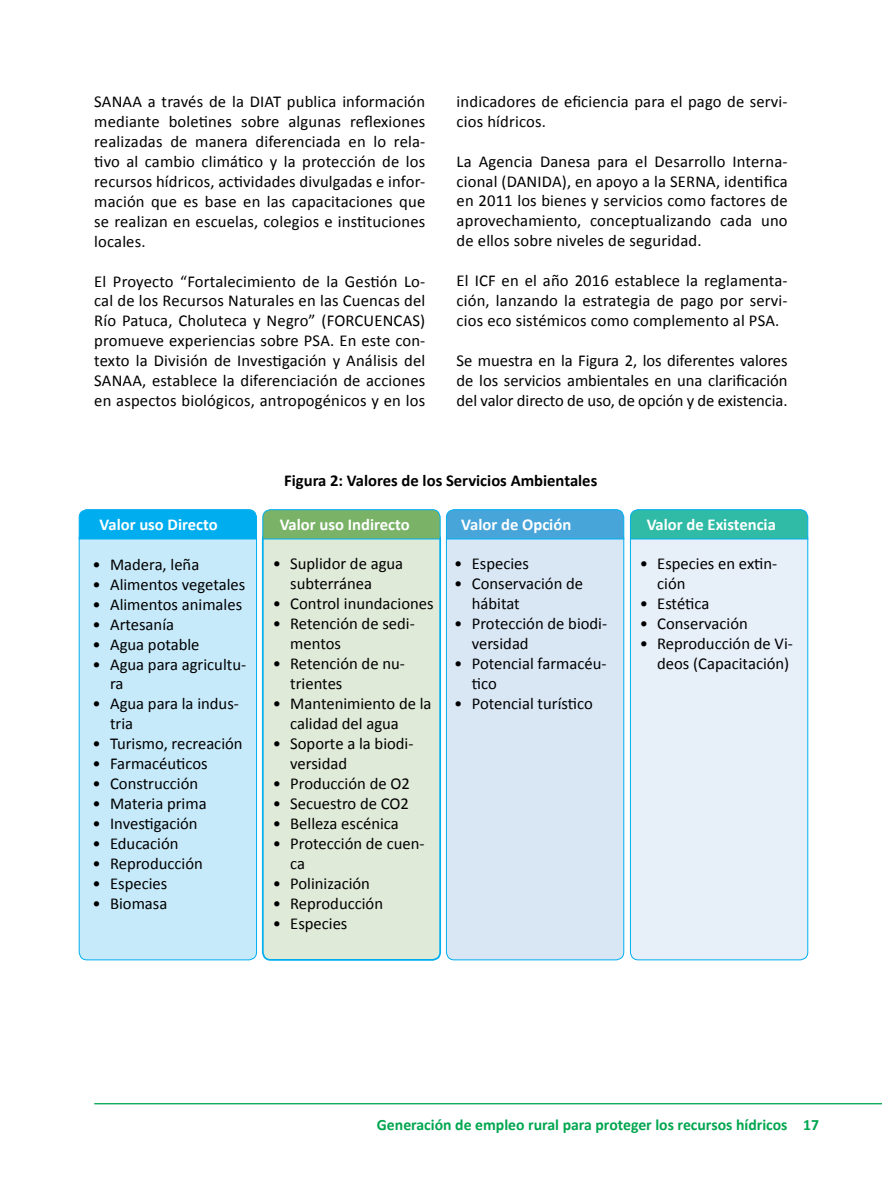
<style>
.page{position:relative;width:882px;height:1197px;background:#fff}
.page>*{position:absolute;margin:0;border:0;box-sizing:border-box;transform-origin:0 0}
.t1{font:16.62px/19.9px "Calibri";color:#000}
.t2{font:700 16.62px "Calibri";color:#fff}
.t3{font:700 16.62px "Calibri";color:#000}
.t4{font:700 15.75px "Calibri";color:#00a650}
</style>
<div class="page">
<hr style="left:94px;top:1103px;width:788px;height:1px;background:#00a650">
<div style="left:79px;top:531px;width:178px;height:429px;background:#c7eafb;border-radius:8px"></div>
<div style="left:79px;top:531px;width:178px;height:429px;border:1px solid #00aeef;border-radius:8px"></div>
<div style="left:263px;top:531px;width:177px;height:429px;background:#e0ead9;border-radius:8px"></div>
<div style="left:262px;top:530px;width:179px;height:431px;border:2px solid #00aeef;border-radius:8px"></div>
<div style="left:446px;top:531px;width:178px;height:429px;background:#d9e7f5;border-radius:8px"></div>
<div style="left:446px;top:531px;width:178px;height:429px;border:1px solid #00aeef;border-radius:8px"></div>
<div style="left:630px;top:531px;width:178px;height:429px;background:#e7eff9;border-radius:8px"></div>
<div style="left:630px;top:531px;width:178px;height:429px;border:1px solid #00aeef;border-radius:8px"></div>
<svg style="left:78px;top:509px;width:731px;height:31px;background:#40b3bc"></svg>
<p class="t1" style="left:94px;top:92px;width:333px;text-align:justify">SANAA a través de la DIAT publica información mediante boletines sobre algunas reflexiones realizadas de manera diferenciada en lo rela&shy;tivo al cambio climático y la protección de los recursos hídricos, actividades divulgadas e infor&shy;mación que es base en las capacitaciones que se realizan en escuelas, colegios e instituciones locales.</p>
<p class="t1" style="left:94px;top:271px;width:333px;text-align:justify">El Proyecto “Fortalecimiento de la Gestión Lo&shy;cal de los Recursos Naturales en las Cuencas del Río Patuca, Choluteca y Negro” (FORCUENCAS) promueve experiencias sobre PSA. En este con&shy;texto la División de Investigación y Análisis del SANAA, establece la diferenciación de acciones en aspectos biológicos, antropogénicos y en los</p>
<p class="t1" style="left:457px;top:91px;width:333px">indicadores de eficiencia para el pago de servi&shy;cios hídricos.</p>
<p class="t1" style="left:457px;top:151px;width:333px;text-align:justify">La Agencia Danesa para el Desarrollo Interna&shy;cional (DANIDA), en apoyo a la SERNA, identifica en 2011 los bienes y servicios como factores de aprovechamiento, conceptualizando cada uno de ellos sobre niveles de seguridad.</p>
<p class="t1" style="left:457px;top:271px;width:333px;text-align:justify">El ICF en el año 2016 establece la reglamenta&shy;ción, lanzando la estrategia de pago por servi&shy;cios eco sistémicos como complemento al PSA.</p>
<p class="t1" style="left:457px;top:351px;width:333px;text-align:justify">Se muestra en la Figura 2, los diferentes valores de los servicios ambientales en una clarificación del valor directo de uso, de opción y de existencia.</p>
<p class="t2" style="left:100px;top:514px;width:120px">Valor uso Directo</p>
<p class="t1" style="left:93px;top:554px;width:108px">• Madera, leña</p>
<p class="t1" style="left:93px;top:574px;width:154px">• Alimentos vegetales</p>
<p class="t1" style="left:93px;top:594px;width:151px">• Alimentos animales</p>
<p class="t1" style="left:93px;top:614px;width:83px">• Artesanía</p>
<p class="t1" style="left:93px;top:634px;width:109px">• Agua potable</p>
<p class="t1" style="left:110px;top:654px;width:138px;text-indent:-18px">• Agua para agricultu&shy;ra</p>
<p class="t1" style="left:110px;top:694px;width:130px;text-indent:-18px">• Agua para la indus&shy;tria</p>
<p class="t1" style="left:93px;top:734px;width:152px">• Turismo, recreación</p>
<p class="t1" style="left:93px;top:754px;width:117px">• Farmacéuticos</p>
<p class="t1" style="left:93px;top:774px;width:107px">• Construcción</p>
<p class="t1" style="left:93px;top:794px;width:116px">• Materia prima</p>
<p class="t1" style="left:93px;top:814px;width:107px">• Investigación</p>
<p class="t1" style="left:93px;top:834px;width:88px">• Educación</p>
<p class="t1" style="left:93px;top:854px;width:112px">• Reproducción</p>
<p class="t1" style="left:93px;top:874px;width:76px">• Especies</p>
<p class="t1" style="left:93px;top:893px;width:76px">• Biomasa</p>
<p class="t3" style="left:284px;top:470px;width:315px">Figura 2: Valores de los Servicios Ambientales</p>
<p class="t2" style="left:280px;top:513px;width:132px">Valor uso Indirecto</p>
<p class="t1" style="left:290px;top:554px;width:115px;text-indent:-18px">• Suplidor de agua subterránea</p>
<p class="t1" style="left:273px;top:594px;width:162px">• Control inundaciones</p>
<p class="t1" style="left:290px;top:614px;width:126px;text-indent:-18px">• Retención de sedi&shy;mentos</p>
<p class="t1" style="left:290px;top:654px;width:116px;text-indent:-18px">• Retención de nu&shy;trientes</p>
<p class="t1" style="left:290px;top:694px;width:143px;text-indent:-18px">• Mantenimiento de la calidad del agua</p>
<p class="t1" style="left:290px;top:734px;width:125px;text-indent:-18px">• Soporte a la biodi&shy;versidad</p>
<p class="t1" style="left:273px;top:773px;width:139px">• Producción de O2</p>
<p class="t1" style="left:273px;top:793px;width:138px">• Secuestro de CO2</p>
<p class="t1" style="left:273px;top:813px;width:128px">• Belleza escénica</p>
<p class="t1" style="left:290px;top:833px;width:136px;text-indent:-18px">• Protección de cuen&shy;ca</p>
<p class="t1" style="left:273px;top:873px;width:99px">• Polinización</p>
<p class="t1" style="left:273px;top:893px;width:112px">• Reproducción</p>
<p class="t1" style="left:273px;top:913px;width:76px">• Especies</p>
<p class="t2" style="left:461px;top:513px;width:111px">Valor de Opción</p>
<p class="t1" style="left:454px;top:554px;width:76px">• Especies</p>
<p class="t1" style="left:472px;top:574px;width:113px;text-indent:-18px">• Conservación de hábitat</p>
<p class="t1" style="left:472px;top:614px;width:137px;text-indent:-18px">• Protección de biodi&shy;versidad</p>
<p class="t1" style="left:472px;top:654px;width:136px;text-indent:-18px">• Potencial farmacéu&shy;tico</p>
<p class="t1" style="left:454px;top:694px;width:140px">• Potencial turístico</p>
<p class="t2" style="left:647px;top:513px;width:131px">Valor de Existencia</p>
<p class="t1" style="left:657px;top:554px;width:122px;text-indent:-18px">• Especies en extin&shy;ción</p>
<p class="t1" style="left:640px;top:594px;width:71px">• Estética</p>
<p class="t1" style="left:640px;top:614px;width:110px">• Conservación</p>
<p class="t1" style="left:640px;top:634px;width:155px;text-align:right">• Reproducción de Vi&shy;deos (Capacitación)</p>
<p class="t4" style="left:377px;top:1115px;width:444px">Generación de empleo rural para proteger los recursos hídricos 17</p>
</div>
